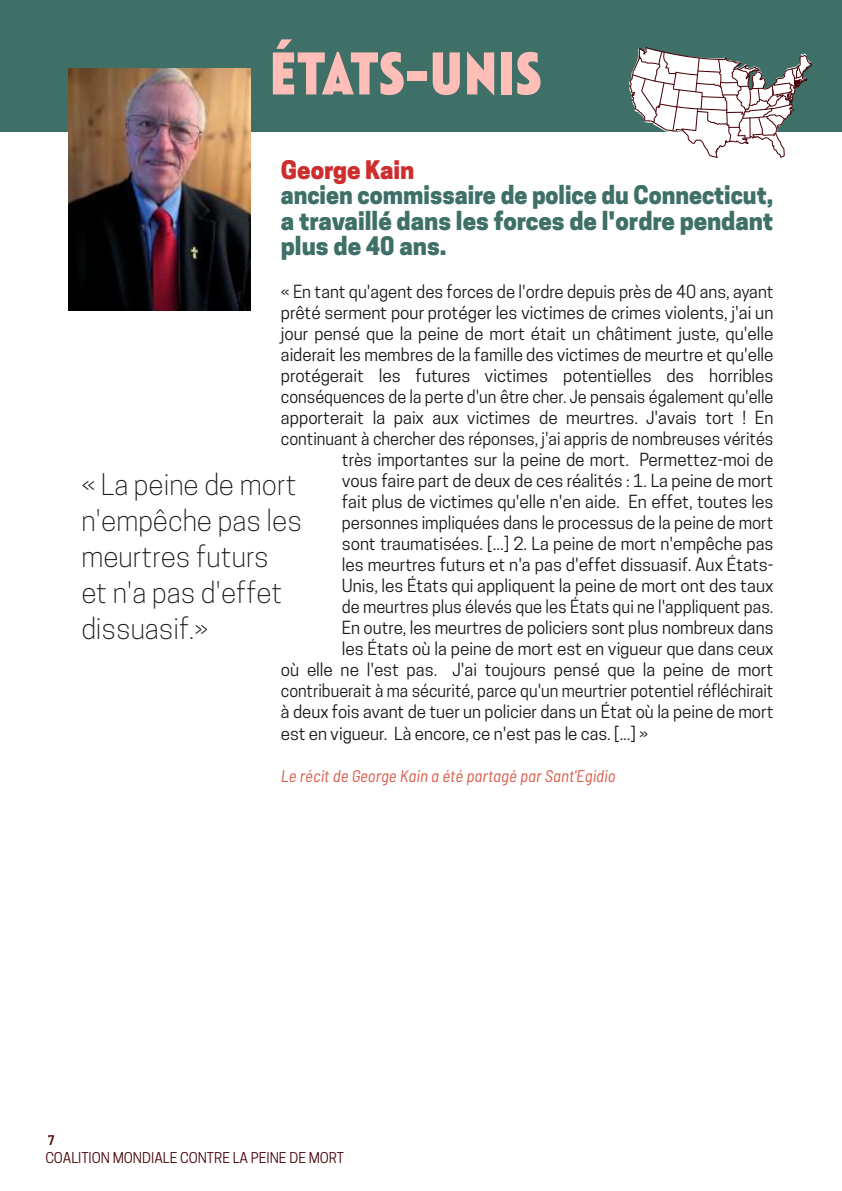
<style>
.page{position:relative;width:842px;height:1191px;background:#fff}
.page>*{position:absolute;margin:0;border:0;box-sizing:border-box;transform-origin:0 0}
.t1{font:900 60px "Mon Trappist";color:#ffbeb8}
.t2{font:300 28px/36px "Cooper Hewitt";color:#181715}
.t3{font:800 24px/25.4px "Cooper Hewitt";color:#3e7067;text-align:justify;scale:.96 1}
.t4{font:800 24px "Cooper Hewitt";color:#ce2d2d}
.t5{font:17px "Cooper Hewitt";letter-spacing:-.005em;color:#181715}
.t6{font:17px "Cooper Hewitt";letter-spacing:-.005em;color:#181715;scale:.96 1}
.t7{font:italic semi-condensed 17px "Barlow";color:#d85e4e}
.t8{font:14px "Cooper Hewitt";color:#490007}
.t9{font:600 semi-condensed 14px "Barlow";color:#490007}
</style>
<div class="page">
<div style="left:0;top:0;width:842px;height:132px;background:#3e7067"></div>
<svg style="left:629px;top:47px;width:183px;height:111px"></svg>
<img style="left:68px;top:68px;width:182px;height:242px">
<h1 class="t1" style="left:269px;top:40px;width:274px">ÉTATS-UNIS</h1>
<h3 class="t4" style="left:281px;top:161px;width:135px">George Kain</h3>
<h3 class="t3" style="left:281px;top:186px;width:514px">ancien commissaire de police du Connecticut, a travaillé dans les forces de l'ordre pendant plus de 40 ans.</h3>
<p class="t5" style="left:281px;top:285px;width:494px">« En tant qu'agent des forces de l'ordre depuis près de 40 ans, ayant</p>
<p class="t5" style="left:281px;top:306px;width:494px">prêté serment pour protéger les victimes de crimes violents, j'ai un</p>
<p class="t5" style="left:281px;top:327px;width:494px">jour pensé que la peine de mort était un châtiment juste, qu'elle</p>
<p class="t5" style="left:281px;top:348px;width:494px">aiderait les membres de la famille des victimes de meurtre et qu'elle</p>
<p class="t5" style="left:281px;top:369px;width:494px">protégerait les futures victimes potentielles des horribles</p>
<p class="t6" style="left:281px;top:390px;width:515px">conséquences de la perte d'un être cher. Je pensais également qu'elle</p>
<p class="t5" style="left:281px;top:411px;width:494px">apporterait la paix aux victimes de meurtres. J'avais tort ! En</p>
<p class="t5" style="left:281px;top:432px;width:494px">continuant à chercher des réponses, j'ai appris de nombreuses vérités</p>
<p class="t5" style="left:342px;top:453px;width:433px">très importantes sur la peine de mort. Permettez-moi de</p>
<p class="t5" style="left:342px;top:474px;width:433px">vous faire part de deux de ces réalités : 1. La peine de mort</p>
<p class="t5" style="left:342px;top:495px;width:433px">fait plus de victimes qu'elle n'en aide. En effet, toutes les</p>
<p class="t5" style="left:342px;top:516px;width:433px">personnes impliquées dans le processus de la peine de mort</p>
<p class="t5" style="left:342px;top:537px;width:433px">sont traumatisées. [...] 2. La peine de mort n'empêche pas</p>
<p class="t5" style="left:342px;top:558px;width:433px">les meurtres futurs et n'a pas d'effet dissuasif. Aux États-</p>
<p class="t5" style="left:342px;top:579px;width:433px">Unis, les États qui appliquent la peine de mort ont des taux</p>
<p class="t5" style="left:342px;top:600px;width:433px">de meurtres plus élevés que les États qui ne l'appliquent pas.</p>
<p class="t5" style="left:342px;top:621px;width:433px">En outre, les meurtres de policiers sont plus nombreux dans</p>
<p class="t5" style="left:342px;top:642px;width:433px">les États où la peine de mort est en vigueur que dans ceux</p>
<p class="t5" style="left:281px;top:663px;width:494px">où elle ne l'est pas. J'ai toujours pensé que la peine de mort</p>
<p class="t6" style="left:281px;top:684px;width:515px">contribuerait à ma sécurité, parce qu'un meurtrier potentiel réfléchirait</p>
<p class="t5" style="left:281px;top:705px;width:494px">à deux fois avant de tuer un policier dans un État où la peine de mort</p>
<p class="t5" style="left:281px;top:726px;width:369px">est en vigueur. Là encore, ce n'est pas le cas. [...] »</p>
<p class="t7" style="left:281px;top:764px;width:336px">Le récit de George Kain a été partagé par Sant'Egidio</p>
<h2 class="t2" style="left:81px;top:470px;width:222px">« La peine de mort n'empêche pas les meurtres futurs<br>et n'a pas d'effet dissuasif.»</h2>
<p class="t9" style="left:48px;top:1130px;width:8px">7</p>
<p class="t8" style="left:45px;top:1152px;width:300px">COALITION MONDIALE CONTRE LA PEINE DE MORT</p>
</div>
